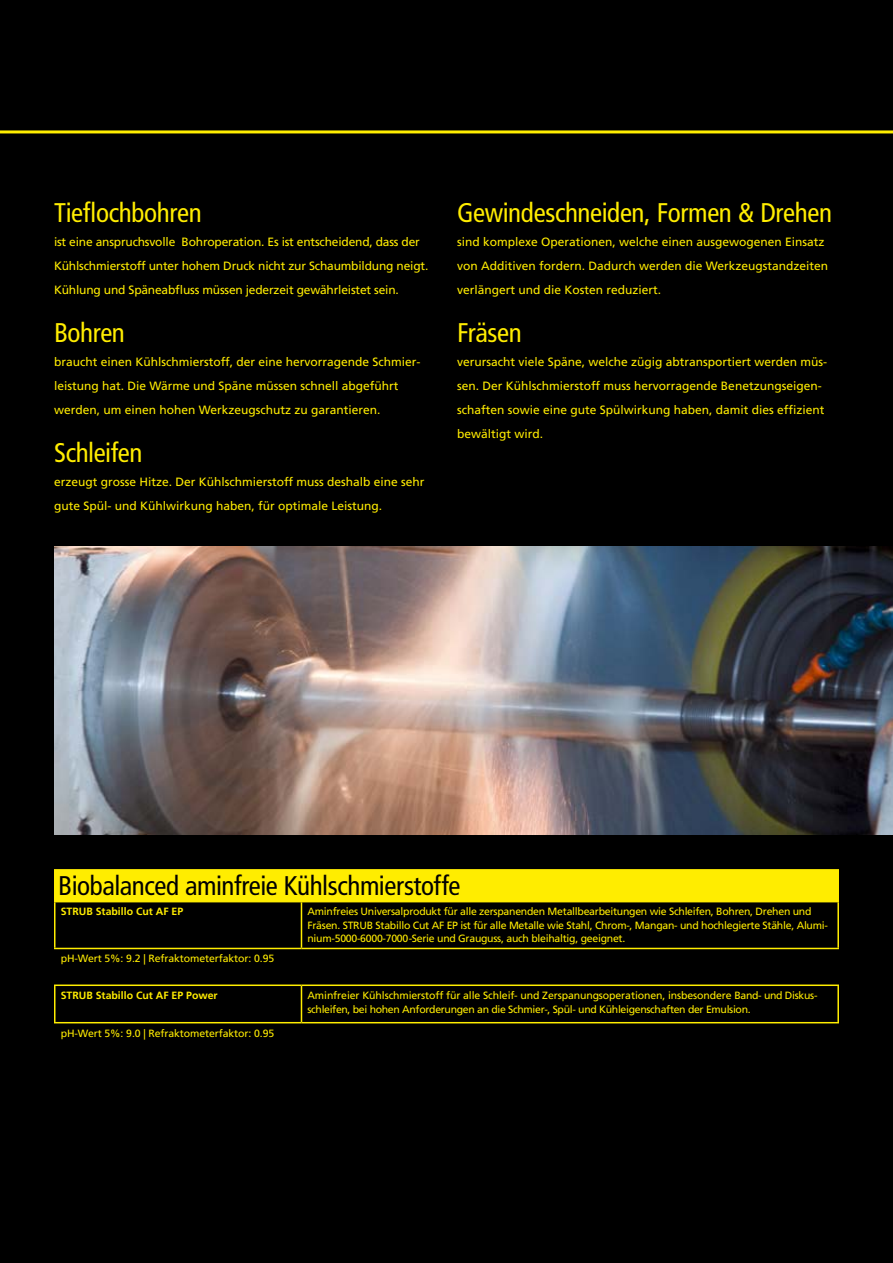
<style>
.page{position:relative;width:893px;height:1263px;background:#000}
.page>*{position:absolute;margin:0;border:0;box-sizing:border-box;transform-origin:0 0}
.t1{font:condensed 27px "Frutiger LT Com";letter-spacing:-.015em;color:#ffed00}
.t2{font:condensed 27px "Frutiger LT Com";letter-spacing:-.015em;color:#000}
.t3{font:12px/24px "Frutiger LT Com";color:#ffed00}
.t4{font:10.5px/13.5px "Frutiger LT Com";letter-spacing:-.025em;color:#ffed00}
.t5{font:700 10.5px "Frutiger LT Com";color:#ffed00}
</style>
<div class="page">
<hr style="left:0;top:130px;width:893px;height:3px;background:#ffed00">
<img style="left:54px;top:546px;width:839px;height:288px">
<div style="left:54px;top:869px;width:785px;height:33px;background:#ffed00"></div>
<hr style="left:301px;top:902px;width:1px;height:46px;background:#ffed00">
<hr style="left:54px;top:902px;width:2px;height:46px;background:#ffed00">
<hr style="left:837px;top:902px;width:2px;height:46px;background:#ffed00">
<hr style="left:54px;top:948px;width:247px;height:1px;background:#ffed00">
<hr style="left:301px;top:948px;width:538px;height:1px;background:#ffed00">
<hr style="left:301px;top:986px;width:1px;height:36px;background:#ffed00">
<hr style="left:54px;top:984px;width:247px;height:2px;background:#ffed00">
<hr style="left:54px;top:986px;width:2px;height:36px;background:#ffed00">
<hr style="left:301px;top:984px;width:538px;height:2px;background:#ffed00">
<hr style="left:837px;top:986px;width:2px;height:36px;background:#ffed00">
<hr style="left:54px;top:1022px;width:247px;height:1px;background:#ffed00">
<hr style="left:301px;top:1022px;width:538px;height:1px;background:#ffed00">
<h1 class="t1" style="left:54px;top:197px;width:149px">Tieflochbohren</h1>
<p class="t3" style="left:54px;top:230px;width:376px">ist eine anspruchsvolle Bohroperation. Es ist entscheidend, dass der<br>Kühlschmierstoff unter hohem Druck nicht zur Schaumbildung neigt.<br>Kühlung und Späneabfluss müssen jederzeit gewährleistet sein.</p>
<h1 class="t1" style="left:54px;top:317px;width:72px">Bohren</h1>
<p class="t3" style="left:54px;top:350px;width:368px">braucht einen Kühlschmierstoff, der eine hervorragende Schmier&shy;leistung hat. Die Wärme und Späne müssen schnell abgeführt werden, um einen hohen Werkzeugschutz zu garantieren.</p>
<h1 class="t1" style="left:54px;top:437px;width:90px">Schleifen</h1>
<p class="t3" style="left:54px;top:470px;width:372px">erzeugt grosse Hitze. Der Kühlschmierstoff muss deshalb eine sehr gute Spül- und Kühlwirkung haben, für optimale Leistung.</p>
<h1 class="t1" style="left:457px;top:197px;width:376px">Gewindeschneiden, Formen &amp; Drehen</h1>
<p class="t3" style="left:457px;top:230px;width:373px">sind komplexe Operationen, welche einen ausgewogenen Einsatz von Additiven fordern. Dadurch werden die Werkzeugstandzeiten verlängert und die Kosten reduziert.</p>
<h1 class="t1" style="left:457px;top:317px;width:66px">Fräsen</h1>
<p class="t3" style="left:457px;top:350px;width:372px">verursacht viele Späne, welche zügig abtransportiert werden müs&shy;sen. Der Kühlschmierstoff muss hervorragende Benetzungseigen&shy;schaften sowie eine gute Spülwirkung haben, damit dies effizient bewältigt wird.</p>
<h1 class="t2" style="left:58px;top:869px;width:404px">Biobalanced aminfreie Kühlschmierstoffe</h1>
<p class="t5" style="left:61px;top:906px;width:124px">STRUB Stabillo Cut AF EP</p>
<p class="t4" style="left:307px;top:905px;width:522px">Aminfreies Universalprodukt für alle zerspanenden Metallbearbeitungen wie Schleifen, Bohren, Drehen und<br>Fräsen. STRUB Stabillo Cut AF EP ist für alle Metalle wie Stahl, Chrom-, Mangan- und hochlegierte Stähle, Alumi&shy;nium-5000-6000-7000-Serie und Grauguss, auch bleihaltig, geeignet.</p>
<p class="t4" style="left:61px;top:952px;width:215px">pH-Wert 5%: 9.2 | Refraktometerfaktor: 0.95</p>
<p class="t5" style="left:61px;top:989px;width:158px">STRUB Stabillo Cut AF EP Power</p>
<p class="t4" style="left:307px;top:989px;width:511px">Aminfreier Kühlschmierstoff für alle Schleif- und Zerspanungsoperationen, insbesondere Band- und Diskus&shy;schleifen, bei hohen Anforderungen an die Schmier-, Spül- und Kühleigenschaften der Emulsion.</p>
<p class="t4" style="left:61px;top:1026px;width:215px">pH-Wert 5%: 9.0 | Refraktometerfaktor: 0.95</p>
</div>
